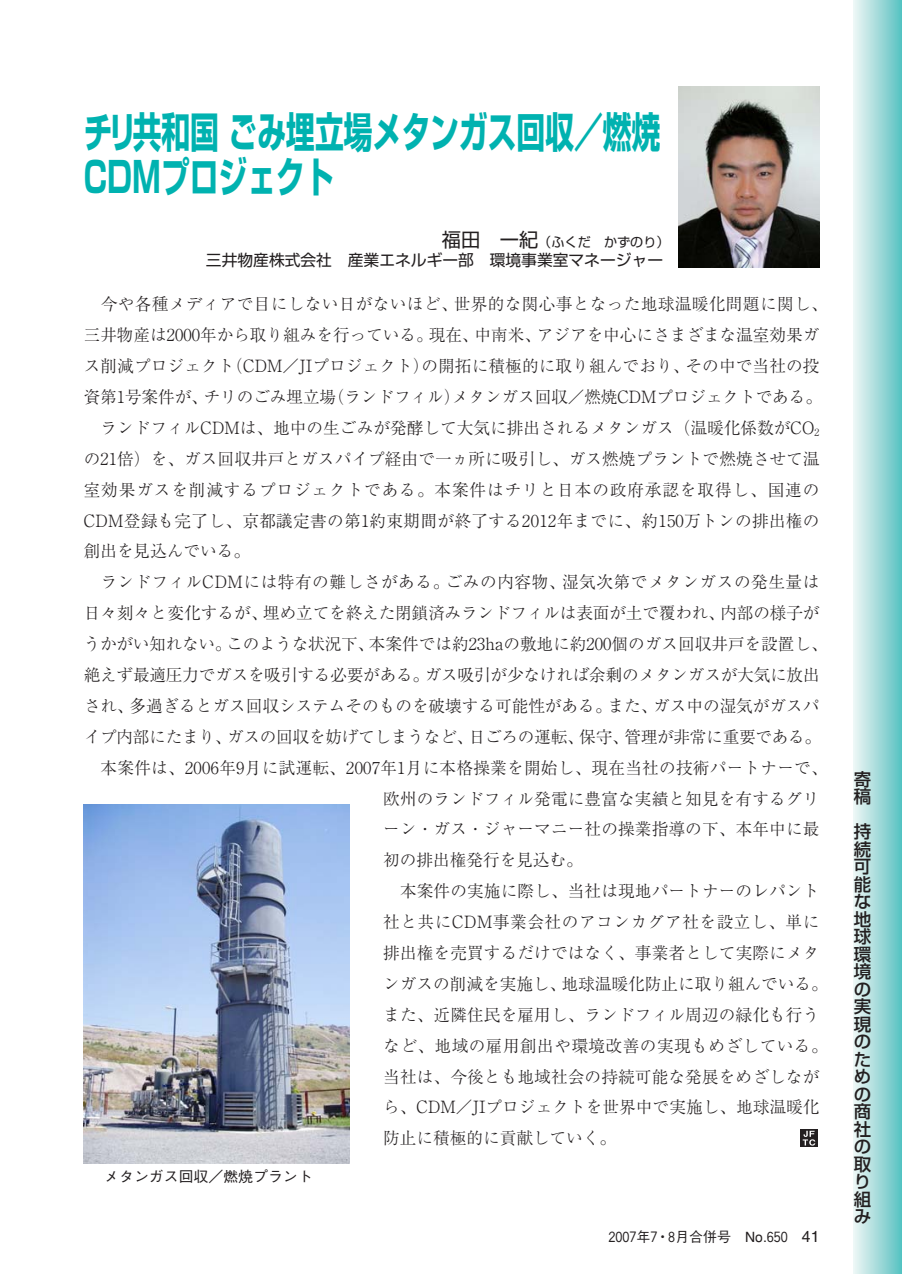
<style>
.page{position:relative;width:902px;height:1274px;background:#fff}
.page>*{position:absolute;margin:0;border:0;box-sizing:border-box;transform-origin:0 0}
.t1{font:700 42px/45.5px "Shin Go";color:#00b2b0;scale:.69 1}
.t2{font:500 17.5px/17.5px "Shin Go";color:#231f20}
.t3{font:300 16.62px "Ryumin";letter-spacing:.005em;color:#231f20}
.t4{font:300 16.62px "Ryumin";letter-spacing:.035em;color:#231f20}
.t5{font:300 16.62px "Ryumin";letter-spacing:-.015em;color:#231f20}
.t6{font:300 16.62px "Ryumin";letter-spacing:.055em;color:#231f20}
.t7{font:300 16.62px "Ryumin";letter-spacing:.03em;color:#231f20}
.t8{font:15.75px "Shin Go";color:#231f20}
.t9{font:500 14.88px "Gothic BBB";color:#231f20}
.t10{font:500 14px "Gothic BBB";color:#231f20}
.t11{font:13.12px "Shin Go";color:#231f20}
.s1{font-size:19.25px}
.s2{font-family:"Ryumin Num";font-weight:400}
.s3{font-family:"Rm Alpha";font-weight:400}
.s4{font-family:"Gothic Num";font-weight:400}
.s5{font-family:"Helvetica";font-weight:400;font-size:15.75px}
</style>
<div class="page">
<div style="left:853px;top:0;width:48px;height:1274px;background:linear-gradient(to right,#f1f6f6,#5fc3c3)"></div>
<svg style="left:800px;top:1129px;width:17px;height:18px"></svg>
<svg style="left:802px;top:1131px;width:13px;height:15px"></svg>
<img style="left:678px;top:87px;width:141px;height:181px">
<img style="left:84px;top:804px;width:266px;height:359px">
<h1 class="t1" style="left:84px;top:115px;width:837px">チリ共和国ごみ埋立場メタンガス回収／燃焼<br>CDMプロジェクト</h1>
<p class="t11" style="left:442px;top:237px;width:229px"><span class="s1">福田　一紀</span>（ふくだ　かずのり）</p>
<p class="t8" style="left:206px;top:254px;width:458px">三井物産株式会社　産業エネルギー部　環境事業室マネージャー</p>
<p class="t3" style="left:101px;top:298px;width:728px">今や各種メディアで目にしない日がないほど、世界的な関心事となった地球温暖化問題に関し、</p>
<p class="t3" style="left:84px;top:329px;width:737px">三井物産は<span class="s2">2000</span>年から取り組みを行っている。現在、中南米、アジアを中心にさまざまな温室効果ガ</p>
<p class="t3" style="left:84px;top:360px;width:737px">ス削減プロジェクト（<span class="s3">CDM</span>／<span class="s3">JI</span>プロジェクト）の開拓に積極的に取り組んでおり、その中で当社の投</p>
<p class="t3" style="left:84px;top:391px;width:739px">資第<span class="s2">1</span>号案件が、チリのごみ埋立場（ランドフィル）メタンガス回収／燃焼<span class="s3">CDM</span>プロジェクトである。</p>
<p class="t3" style="left:100px;top:422px;width:720px">ランドフィル<span class="s3">CDM</span>は、地中の生ごみが発酵して大気に排出されるメタンガス（温暖化係数が<span class="s3">CO</span><sub>2</sub></p>
<p class="t3" style="left:84px;top:453px;width:737px">の<span class="s2">21</span>倍）を、ガス回収井戸とガスパイプ経由で一ヵ所に吸引し、ガス燃焼プラントで燃焼させて温</p>
<p class="t6" style="left:84px;top:484px;width:737px">室効果ガスを削減するプロジェクトである。本案件はチリと日本の政府承認を取得し、国連の</p>
<p class="t3" style="left:84px;top:515px;width:737px"><span class="s3">CDM</span>登録も完了し、京都議定書の第<span class="s2">1</span>約束期間が終了する<span class="s2">2012</span>年までに、約<span class="s2">150</span>万トンの排出権の</p>
<p class="t3" style="left:84px;top:545px;width:168px">創出を見込んでいる。</p>
<p class="t4" style="left:101px;top:576px;width:720px">ランドフィル<span class="s3">CDM</span>には特有の難しさがある。ごみの内容物、湿気次第でメタンガスの発生量は</p>
<p class="t3" style="left:84px;top:607px;width:737px">日々刻々と変化するが、埋め立てを終えた閉鎖済みランドフィルは表面が土で覆われ、内部の様子が</p>
<p class="t3" style="left:84px;top:638px;width:745px">うかがい知れない。このような状況下、本案件では約<span class="s2">23</span><span class="s3">ha</span>の敷地に約<span class="s2">200</span>個のガス回収井戸を設置し、</p>
<p class="t3" style="left:84px;top:669px;width:737px">絶えず最適圧力でガスを吸引する必要がある。ガス吸引が少なければ余剰のメタンガスが大気に放出</p>
<p class="t3" style="left:84px;top:700px;width:737px">され、多過ぎるとガス回収システムそのものを破壊する可能性がある。また、ガス中の湿気がガスパ</p>
<p class="t5" style="left:84px;top:731px;width:738px">イプ内部にたまり、ガスの回収を妨げてしまうなど、日ごろの運転、保守、管理が非常に重要である。</p>
<p class="t3" style="left:101px;top:762px;width:728px">本案件は、<span class="s2">2006</span>年<span class="s2">9</span>月に試運転、<span class="s2">2007</span>年<span class="s2">1</span>月に本格操業を開始し、現在当社の技術パートナーで、</p>
<p class="t3" style="left:383px;top:793px;width:437px">欧州のランドフィル発電に豊富な実績と知見を有するグリ</p>
<p class="t3" style="left:383px;top:823px;width:437px">ーン・ガス・ジャーマニー社の操業指導の下、本年中に最</p>
<p class="t3" style="left:383px;top:854px;width:201px">初の排出権発行を見込む。</p>
<p class="t3" style="left:400px;top:885px;width:421px">本案件の実施に際し、当社は現地パートナーのレパント</p>
<p class="t4" style="left:383px;top:916px;width:437px">社と共に<span class="s3">CDM</span>事業会社のアコンカグア社を設立し、単に</p>
<p class="t3" style="left:383px;top:947px;width:437px">排出権を売買するだけではなく、事業者として実際にメタ</p>
<p class="t3" style="left:383px;top:978px;width:446px">ンガスの削減を実施し、地球温暖化防止に取り組んでいる。</p>
<p class="t3" style="left:383px;top:1009px;width:437px">また、近隣住民を雇用し、ランドフィル周辺の緑化も行う</p>
<p class="t7" style="left:383px;top:1040px;width:446px">など、地域の雇用創出や環境改善の実現もめざしている。</p>
<p class="t3" style="left:383px;top:1071px;width:437px">当社は、今後とも地域社会の持続可能な発展をめざしなが</p>
<p class="t3" style="left:383px;top:1101px;width:437px">ら、<span class="s3">CDM</span>／<span class="s3">JI</span>プロジェクトを世界中で実施し、地球温暖化</p>
<p class="t3" style="left:383px;top:1132px;width:234px">防止に積極的に貢献していく。</p>
<p class="t9" style="left:104px;top:1171px;width:210px">メタンガス回収／燃焼プラント</p>
<p class="t10" style="left:608px;top:1231px;width:212px"><span class="s4">2007</span>年<span class="s4">7</span>・<span class="s4">8</span>月合併号　No.<span class="s4">650</span> <span class="s5">41</span></p>
<p class="t2" style="left:853px;top:772px;width:19px">寄稿</p>
<p class="t2" style="left:853px;top:825px;width:19px;text-align:justify">持続可能な地球環境の実現のための商社の取り組み</p>
</div>
